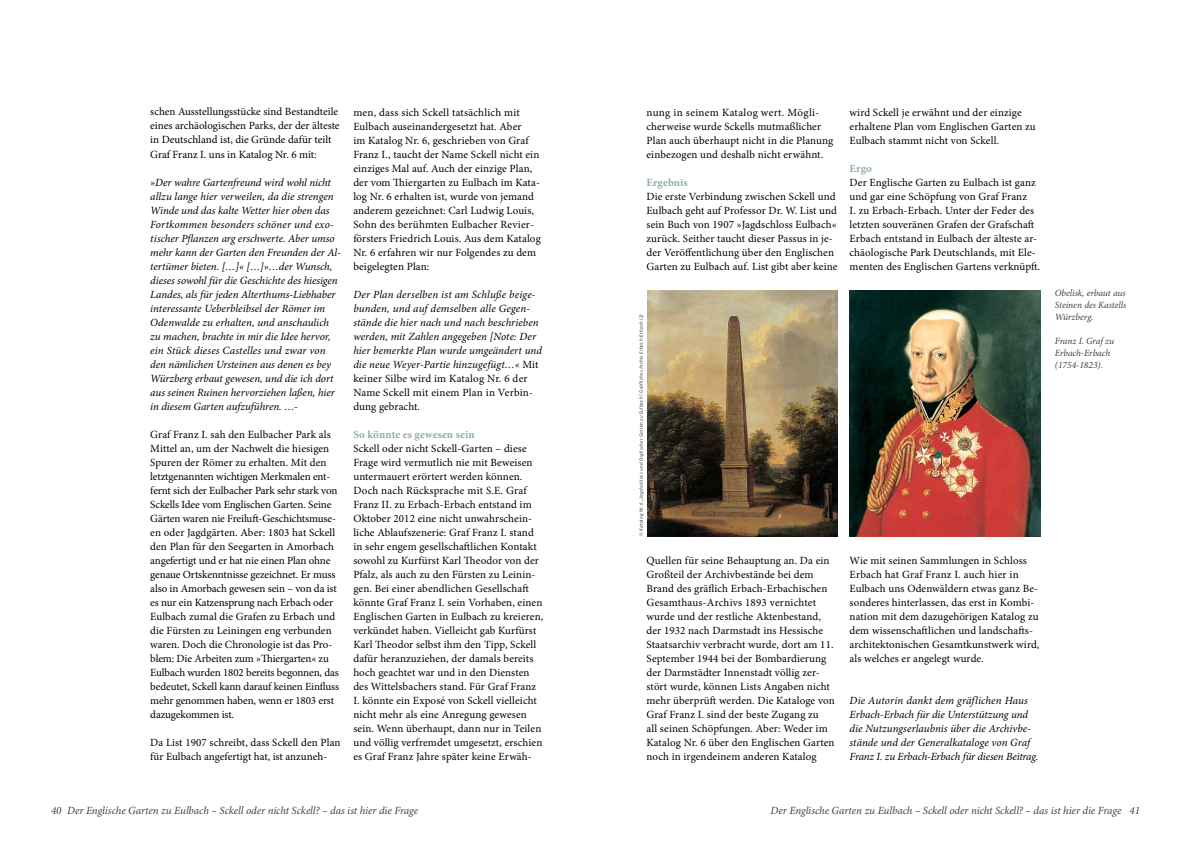
<style>
.page{position:relative;width:1191px;height:842px;background:#fff}
.page>*{position:absolute;margin:0;border:0;box-sizing:border-box;transform-origin:0 0}
.t1{font:11px/14px "Minion Pro";letter-spacing:.005em;color:#000}
.t2{font:italic 11px/14px "Minion Pro";color:#000}
.t3{font:italic 11px "Minion Pro";letter-spacing:-.005em;color:#414042}
.t4{font:700 11px "Minion Pro";letter-spacing:.01em;color:#8baea1}
.t5{font:italic 9.5px/12px "Minion Pro";letter-spacing:-.005em;color:#414042;text-align:justify}
.t6{font:italic 5px "Myriad Pro";letter-spacing:.05em;color:#414042}
.s1{font-style:normal}
</style>
<div class="page">
<img style="left:647px;top:290px;width:190px;height:246px">
<img style="left:849px;top:290px;width:191px;height:246px">
<p class="t1" style="left:150px;top:105px;width:191px">schen Ausstellungsstücke sind Bestandteile eines archäologischen Parks, der der älteste in Deutschland ist, die Gründe dafür teilt Graf Franz I. uns in Katalog Nr. 6 mit:</p>
<p class="t2" style="left:150px;top:175px;width:192px">»Der wahre Gartenfreund wird wohl nicht allzu lange hier verweilen, da die strengen Winde und das kalte Wetter hier oben das Fortkommen besonders schöner und exo&shy;tischer Pflanzen arg erschwerte. Aber umso mehr kann der Garten den Freunden der Al&shy;tertümer bieten. […]« […]»…der Wunsch, dieses sowohl für die Geschichte des hiesigen Landes, als für jeden Alterthums-Liebhaber interessante Ueberbleibsel der Römer im Odenwalde zu erhalten, und anschaulich zu machen, brachte in mir die Idee hervor, ein Stück dieses Castelles und zwar von den nämlichen Ursteinen aus denen es bey Würzberg erbaut gewesen, und die ich dort aus seinen Ruinen hervorziehen laßen, hier in diesem Garten aufzuführen. …-</p>
<p class="t1" style="left:150px;top:427px;width:190px">Graf Franz I. sah den Eulbacher Park als Mittel an, um der Nachwelt die hiesigen Spuren der Römer zu erhalten. Mit den letztgenannten wichtigen Merkmalen ent&shy;fernt sich der Eulbacher Park sehr stark von Sckells Idee vom Englischen Garten. Seine Gärten waren nie Freiluft-Geschichtsmuse&shy;en oder Jagdgärten. Aber: 1803 hat Sckell den Plan für den Seegarten in Amorbach angefertigt und er hat nie einen Plan ohne genaue Ortskenntnisse gezeichnet. Er muss also in Amorbach gewesen sein – von da ist es nur ein Katzensprung nach Erbach oder Eulbach zumal die Grafen zu Erbach und die Fürsten zu Leiningen eng verbunden waren. Doch die Chronologie ist das Pro&shy;blem: Die Arbeiten zum »Thiergarten« zu Eulbach wurden 1802 bereits begonnen, das bedeutet, Sckell kann darauf keinen Einfluss mehr genommen haben, wenn er 1803 erst dazugekommen ist.</p>
<p class="t1" style="left:150px;top:735px;width:192px">Da List 1907 schreibt, dass Sckell den Plan für Eulbach angefertigt hat, ist anzuneh-</p>
<p class="t1" style="left:353px;top:105px;width:189px">men, dass sich Sckell tatsächlich mit Eulbach auseinandergesetzt hat. Aber<br>im Katalog Nr. 6, geschrieben von Graf Franz I., taucht der Name Sckell nicht ein einziges Mal auf. Auch der einzige Plan, der vom Thiergarten zu Eulbach im Kata&shy;log Nr. 6 erhalten ist, wurde von jemand anderem gezeichnet: Carl Ludwig Louis, Sohn des berühmten Eulbacher Revier&shy;försters Friedrich Louis. Aus dem Katalog Nr. 6 erfahren wir nur Folgendes zu dem beigelegten Plan:</p>
<p class="t2" style="left:353px;top:287px;width:190px">Der Plan derselben ist am Schluße beige&shy;bunden, und auf demselben alle Gegen&shy;stände die hier nach und nach beschrieben werden, mit Zahlen angegeben [Note: Der hier bemerkte Plan wurde umgeändert und die neue Weyer-Partie hinzugefügt…« <span class="s1">Mit keiner Silbe wird im Katalog Nr. 6 der Name Sckell mit einem Plan in Verbin&shy;dung gebracht.</span></p>
<p class="t4" style="left:353px;top:426px;width:123px">So könnte es gewesen sein</p>
<p class="t1" style="left:353px;top:441px;width:191px">Sckell oder nicht Sckell-Garten – diese Frage wird vermutlich nie mit Beweisen untermauert erörtert werden können.<br>Doch nach Rücksprache mit S.E. Graf Franz II. zu Erbach-Erbach entstand im Oktober 2012 eine nicht unwahrschein&shy;liche Ablaufszenerie: Graf Franz I. stand in sehr engem gesellschaftlichen Kontakt sowohl zu Kurfürst Karl Theodor von der Pfalz, als auch zu den Fürsten zu Leinin&shy;gen. Bei einer abendlichen Gesellschaft könnte Graf Franz I. sein Vorhaben, einen Englischen Garten in Eulbach zu kreieren, verkündet haben. Vielleicht gab Kurfürst Karl Theodor selbst ihm den Tipp, Sckell dafür heranzuziehen, der damals bereits hoch geachtet war und in den Diensten des Wittelsbachers stand. Für Graf Franz I. könnte ein Exposé von Sckell vielleicht nicht mehr als eine Anregung gewesen sein. Wenn überhaupt, dann nur in Teilen und völlig verfremdet umgesetzt, erschien es Graf Franz Jahre später keine Erwäh-</p>
<p class="t1" style="left:646px;top:105px;width:188px">nung in seinem Katalog wert. Mögli&shy;cherweise wurde Sckells mutmaßlicher Plan auch überhaupt nicht in die Planung einbezogen und deshalb nicht erwähnt.</p>
<p class="t4" style="left:646px;top:174px;width:43px">Ergebnis</p>
<p class="t1" style="left:646px;top:189px;width:192px">Die erste Verbindung zwischen Sckell und Eulbach geht auf Professor Dr. W. List und sein Buch von 1907 »Jagdschloss Eulbach« zurück. Seither taucht dieser Passus in je&shy;der Veröffentlichung über den Englischen Garten zu Eulbach auf. List gibt aber keine</p>
<p class="t1" style="left:849px;top:105px;width:188px">wird Sckell je erwähnt und der einzige erhaltene Plan vom Englischen Garten zu<br>Eulbach stammt nicht von Sckell.</p>
<p class="t4" style="left:849px;top:161px;width:24px">Ergo</p>
<p class="t1" style="left:849px;top:175px;width:192px">Der Englische Garten zu Eulbach ist ganz und gar eine Schöpfung von Graf Franz<br>I. zu Erbach-Erbach. Unter der Feder des letzten souveränen Grafen der Grafschaft Erbach entstand in Eulbach der älteste ar&shy;chäologische Park Deutschlands, mit Ele&shy;menten des Englischen Gartens verknüpft.</p>
<p class="t6" style="left:638px;top:536px;width:223px;rotate:-90deg">© Katalog Nr. 6 „Jagdschloss und Englischer Garten zu Eulbach“, Gräfliches Archiv Erbach-Erbach (2)</p>
<p class="t1" style="left:646px;top:553px;width:190px">Quellen für seine Behauptung an. Da ein Großteil der Archivbestände bei dem Brand des gräflich Erbach-Erbachischen Gesamthaus-Archivs 1893 vernichtet wurde und der restliche Aktenbestand, der 1932 nach Darmstadt ins Hessische Staatsarchiv verbracht wurde, dort am 11.<br>September 1944 bei der Bombardierung der Darmstädter Innenstadt völlig zer&shy;stört wurde, können Lists Angaben nicht mehr überprüft werden. Die Kataloge von Graf Franz I. sind der beste Zugang zu<br>all seinen Schöpfungen. Aber: Weder im Katalog Nr. 6 über den Englischen Garten noch in irgendeinem anderen Katalog</p>
<p class="t1" style="left:849px;top:553px;width:191px">Wie mit seinen Sammlungen in Schloss Erbach hat Graf Franz I. auch hier in Eulbach uns Odenwäldern etwas ganz Be&shy;sonderes hinterlassen, das erst in Kombi&shy;nation mit dem dazugehörigen Katalog zu dem wissenschaftlichen und landschafts&shy;architektonischen Gesamtkunstwerk wird, als welches er angelegt wurde.</p>
<p class="t2" style="left:849px;top:693px;width:190px">Die Autorin dankt dem gräflichen Haus Erbach-Erbach für die Unterstützung und die Nutzungserlaubnis über die Archivbe&shy;stände und der Generalkataloge von Graf Franz I. zu Erbach-Erbach für diesen Beitrag.</p>
<p class="t5" style="left:1054px;top:287px;width:73px">Obelisk, erbaut aus Steinen des Kastells Würzberg.</p>
<p class="t5" style="left:1054px;top:335px;width:61px;text-align:left">Franz I. Graf zu<br>Erbach-Erbach (1754-1823).</p>
<p class="t3" style="left:67px;top:802px;width:352px">Der Englische Garten zu Eulbach – Sckell oder nicht Sckell? – das ist hier die Frage</p>
<p class="t3" style="left:770px;top:803px;width:352px">Der Englische Garten zu Eulbach – Sckell oder nicht Sckell? – das ist hier die Frage</p>
<p class="t3" style="left:51px;top:802px;width:12px">40</p>
<p class="t3" style="left:1129px;top:802px;width:12px">41</p>
</div>
